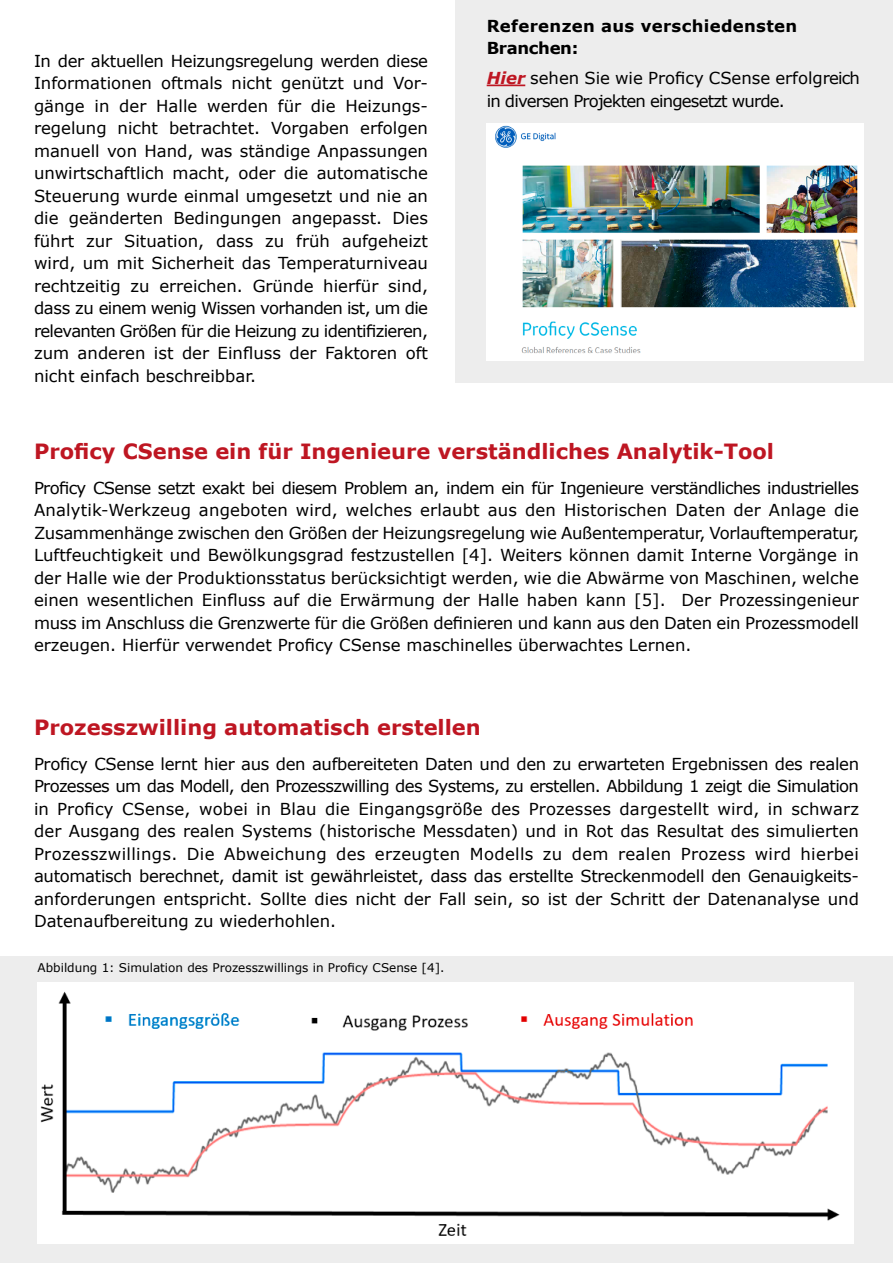
<style>
.page{position:relative;width:893px;height:1263px;background:#fff}
.page>*{position:absolute;margin:0;border:0;box-sizing:border-box;transform-origin:0 0}
.t1{font:700 21px "Verdana";color:#be1622}
.t2{font:16.5px/22.5px "Verdana";color:#000;text-align:justify}
.t3{font:16.5px/22.5px "Verdana";letter-spacing:-.05em;color:#000}
.t4{font:700 16.5px/22.5px "Verdana";letter-spacing:.02em;color:#000}
.t5{font:12px "Verdana";color:#000}
.s1{font-weight:700;font-style:italic;color:#be1622}
</style>
<div class="page">
<div style="left:0;top:957px;width:893px;height:306px;background:#ededed"></div>
<img style="left:38px;top:982px;width:816px;height:261px">
<div style="left:455px;top:0;width:438px;height:383px;background:#ededed"></div>
<img style="left:486px;top:123px;width:378px;height:237px">
<hr style="left:487px;top:85px;width:38px;height:1px;background:#be1622">
<p class="t2" style="left:34px;top:49px;width:396px">In der aktuellen Heizungsregelung werden diese Informationen oftmals nicht genützt und Vor&shy;gänge in der Halle werden für die Heizungs&shy;regelung nicht betrachtet. Vorgaben erfolgen manuell von Hand, was ständige Anpassungen unwirtschaftlich macht, oder die automatische Steuerung wurde einmal umgesetzt und nie an die geänderten Bedingungen angepasst. Dies führt zur Situation, dass zu früh aufgeheizt wird, um mit Sicherheit das Temperaturniveau rechtzeitig zu erreichen. Gründe hierfür sind, dass zu einem wenig Wissen vorhanden ist, um die relevanten Größen für die Heizung zu identifizieren, zum anderen ist der Einfluss der Faktoren oft nicht einfach beschreibbar.</p>
<p class="t4" style="left:487px;top:14px;width:312px">Referenzen aus verschiedensten<br>Branchen:</p>
<p class="t3" style="left:487px;top:66px;width:375px"><span class="s1">Hier</span> sehen Sie wie Proficy CSense erfolgreich in diversen Projekten eingesetzt wurde.</p>
<p class="t1" style="left:34px;top:438px;width:742px">Proficy CSense ein für Ingenieure verständliches Analytik-Tool</p>
<p class="t2" style="left:34px;top:476px;width:827px">Proficy CSense setzt exakt bei diesem Problem an, indem ein für Ingenieure verständliches industrielles Analytik-Werkzeug angeboten wird, welches erlaubt aus den Historischen Daten der Anlage die Zusammenhänge zwischen den Größen der Heizungsregelung wie Außentemperatur, Vorlauftemperatur, Luftfeuchtigkeit und Bewölkungsgrad festzustellen [4]. Weiters können damit Interne Vorgänge in der Halle wie der Produktionsstatus berücksichtigt werden, wie die Abwärme von Maschinen, welche einen wesentlichen Einfluss auf die Erwärmung der Halle haben kann [5]. Der Prozessingenieur muss im Anschluss die Grenzwerte für die Größen definieren und kann aus den Daten ein Prozessmodell erzeugen. Hierfür verwendet Proficy CSense maschinelles überwachtes Lernen.</p>
<p class="t1" style="left:34px;top:714px;width:448px">Prozesszwilling automatisch erstellen</p>
<p class="t2" style="left:34px;top:752px;width:827px">Proficy CSense lernt hier aus den aufbereiteten Daten und den zu erwarteten Ergebnissen des realen Prozesses um das Modell, den Prozesszwilling des Systems, zu erstellen. Abbildung 1 zeigt die Simulation in Proficy CSense, wobei in Blau die Eingangsgröße des Prozesses dargestellt wird, in schwarz der Ausgang des realen Systems (historische Messdaten) und in Rot das Resultat des simulierten Prozesszwillings. Die Abweichung des erzeugten Modells zu dem realen Prozess wird hierbei automatisch berechnet, damit ist gewährleistet, dass das erstellte Streckenmodell den Genauigkeits&shy;anforderungen entspricht. Sollte dies nicht der Fall sein, so ist der Schritt der Datenanalyse und Datenaufbereitung zu wiederhohlen.</p>
<p class="t5" style="left:38px;top:960px;width:408px">Abbildung 1: Simulation des Prozesszwillings in Proficy CSense [4].</p>
</div>
